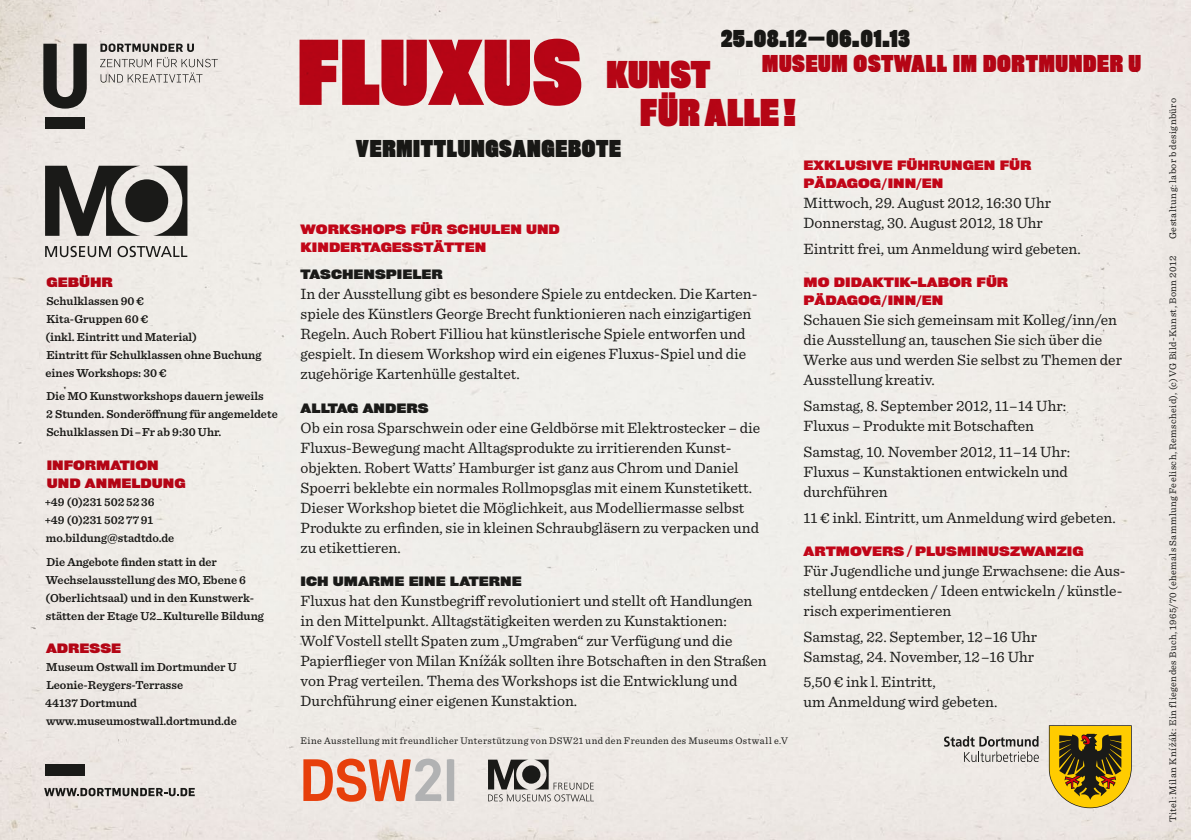
<style>
.page{position:relative;width:1191px;height:840px;background:#fff}
.page>*{position:absolute;margin:0;border:0;box-sizing:border-box;transform-origin:0 0}
.t1{font:900 condensed 81.4px "Rhode";letter-spacing:.01em;color:#c10618}
.t2{font:900 condensed 33.8px/38px "Rhode";letter-spacing:.015em;color:#c10618}
.t3{font:900 condensed 21.2px "Rhode";letter-spacing:.035em;color:#1a1a18}
.t4{font:900 condensed 21.2px "Rhode";letter-spacing:.035em;color:#c10618}
.t5{font:15.6px/20px "Sentinel";color:#1a1a18}
.t6{font:600 12px/18px "Sentinel";color:#1a1a18}
.t7{font:700 12px/18px "Rhode";color:#c10618}
.t8{font:700 12px "Rhode";color:#1a1a18}
.t9{font:10px "Sentinel";letter-spacing:.045em;color:#1a1a18}
</style>
<div class="page">
<div style="left:0;top:0;width:1191px;height:839px;background:#efece7"></div>
<svg style="left:45px;top:166px;width:142px;height:70px;background:#73716e"></svg>
<svg style="left:45px;top:246px;width:66px;height:11px"></svg>
<svg style="left:117px;top:246px;width:70px;height:11px"></svg>
<svg style="left:43px;top:44px;width:44px;height:64px;background:#676562"></svg>
<div style="left:45px;top:117px;width:40px;height:12px;background:#1a1a18"></div>
<svg style="left:100px;top:43px;width:118px;height:40px;background:#c8c4c1"></svg>
<svg style="left:44px;top:787px;width:151px;height:8px"></svg>
<div style="left:45px;top:763px;width:40px;height:12px;background:#1a1a18"></div>
<svg style="left:944px;top:735px;width:94px;height:26px;background:#bfbcb8"></svg>
<svg style="left:1048px;top:724px;width:83px;height:83px;background:#a38624"></svg>
<svg style="left:488px;top:759px;width:106px;height:42px;background:#b0aca9"></svg>
<svg style="left:303px;top:758px;width:138px;height:43px;background:#e49d86"></svg>
<svg style="left:447px;top:758px;width:7px;height:42px"></svg>
<p class="t7" style="left:47px;top:272px;width:68px">GEBÜHR</p>
<p class="t6" style="left:45px;top:291px;width:218px">Schulklassen 90 €<br>Kita-Gruppen 60 €<br>(inkl. Eintritt und Material)<br>Eintritt für Schulklassen ohne Buchung eines Workshops: 30 €</p>
<p class="t6" style="left:46px;top:386px;width:233px">Die MO Kunstworkshops dauern jeweils<br>2 Stunden. Sonderöffnung für angemeldete<br>Schulklassen Di – Fr ab 9:30 Uhr.</p>
<p class="t7" style="left:47px;top:455px;width:140px">INFORMATION<br>UND ANMELDUNG</p>
<p class="t6" style="left:45px;top:492px;width:131px">+49 (0)231 502 52 36 +49 (0)231 502 77 91 mo.bildung@stadtdo.de</p>
<p class="t6" style="left:46px;top:551px;width:220px">Die Angebote finden statt in der Wechselausstellung des MO, Ebene 6 (Oberlichtsaal) und in den Kunstwerk&shy;stätten der Etage U2_Kulturelle Bildung</p>
<p class="t7" style="left:46px;top:638px;width:77px">ADRESSE</p>
<p class="t6" style="left:45px;top:657px;width:193px">Museum Ostwall im Dortmunder U<br>Leonie-Reygers-Terrasse<br>44137 Dortmund www.museumostwall.dortmund.de</p>
<h1 class="t1" style="left:298px;top:20px;width:286px">FLUXUS</h1>
<h3 class="t3" style="left:721px;top:25px;width:190px">25.08.12—06.01.13</h3>
<h3 class="t4" style="left:762px;top:49px;width:380px">MUSEUM OSTWALL IM DORTMUNDER U</h3>
<h2 class="t2" style="left:640px;top:55px;width:157px;text-indent:-34px">KUNST<br>FÜRALLE !</h2>
<h3 class="t3" style="left:356px;top:135px;width:267px">VERMITTLUNGSANGEBOTE</h3>
<p class="t7" style="left:300px;top:220px;width:261px">WORKSHOPS FÜR SCHULEN UND<br>KINDERTAGESSTÄTTEN</p>
<p class="t8" style="left:300px;top:267px;width:144px">TASCHENSPIELER</p>
<p class="t5" style="left:300px;top:283px;width:458px">In der Ausstellung gibt es besondere Spiele zu entdecken. Die Karten&shy;spiele des Künstlers George Brecht funktionieren nach einzigartigen Regeln. Auch Robert Filliou hat künstlerische Spiele entworfen und gespielt. In diesem Workshop wird ein eigenes Fluxus-Spiel und die zugehörige Kartenhülle gestaltet.</p>
<p class="t8" style="left:300px;top:400px;width:129px">ALLTAG ANDERS</p>
<p class="t5" style="left:300px;top:416px;width:461px">Ob ein rosa Sparschwein oder eine Geldbörse mit Elektrostecker – die Fluxus-Bewegung macht Alltagsprodukte zu irritierenden Kunst&shy;objekten. Robert Watts’ Hamburger ist ganz aus Chrom und Daniel Spoerri beklebte ein normales Rollmopsglas mit einem Kunstetikett.<br>Dieser Workshop bietet die Möglichkeit, aus Modelliermasse selbst Produkte zu erfinden, sie in kleinen Schraubgläsern zu verpacken und zu etikettieren.</p>
<p class="t8" style="left:300px;top:573px;width:223px">ICH UMARME EINE LATERNE</p>
<p class="t5" style="left:300px;top:589px;width:467px">Fluxus hat den Kunstbegriff revolutioniert und stellt oft Handlungen in den Mittelpunkt. Alltagstätigkeiten werden zu Kunstaktionen:<br>Wolf Vostell stellt Spaten zum „Umgraben“ zur Verfügung und die Papierflieger von Milan Knížák sollten ihre Botschaften in den Straßen von Prag verteilen. Thema des Workshops ist die Entwicklung und Durchführung einer eigenen Kunstaktion.</p>
<p class="t9" style="left:300px;top:732px;width:489px">Eine Ausstellung mit freundlicher Unterstützung von DSW21 und den Freunden des Museums Ostwall e.V</p>
<p class="t7" style="left:803px;top:156px;width:229px">EXKLUSIVE FÜHRUNGEN FÜR<br>PÄDAGOG/INN/EN</p>
<p class="t5" style="left:803px;top:192px;width:249px">Mittwoch, 29. August 2012, 16:30 Uhr<br>Donnerstag, 30. August 2012, 18 Uhr</p>
<p class="t5" style="left:803px;top:238px;width:279px">Eintritt frei, um Anmeldung wird gebeten.</p>
<p class="t7" style="left:803px;top:273px;width:14px">MO</p>
<p class="t7" style="left:803px;top:273px;width:206px;text-indent:30px">DIDAKTIK-LABOR FÜR<br>PÄDAGOG/INN/EN</p>
<p class="t5" style="left:803px;top:309px;width:320px">Schauen Sie sich gemeinsam mit Kolleg/inn/en die Ausstellung an, tauschen Sie sich über die Werke aus und werden Sie selbst zu Themen der Ausstellung kreativ.</p>
<p class="t5" style="left:803px;top:394px;width:264px">Samstag, 8. September 2012, 11 – 14 Uhr:<br>Fluxus – Produkte mit Botschaften</p>
<p class="t5" style="left:803px;top:440px;width:268px">Samstag, 10. November 2012, 11 – 14 Uhr:<br>Fluxus – Kunstaktionen entwickeln und durchführen</p>
<p class="t5" style="left:803px;top:506px;width:313px">11 € inkl. Eintritt, um Anmeldung wird gebeten.</p>
<p class="t7" style="left:803px;top:541px;width:281px">ARTMOVERS / PLUSMINUSZWANZIG</p>
<p class="t5" style="left:803px;top:559px;width:323px">Für Jugendliche und junge Erwachsene: die Aus&shy;stellung entdecken / Ideen entwickeln / künstle&shy;risch experimentieren</p>
<p class="t5" style="left:803px;top:625px;width:235px">Samstag, 22. September, 12 – 16 Uhr<br>Samstag, 24. November, 12 – 16 Uhr</p>
<p class="t5" style="left:803px;top:670px;width:195px">5,50 € ink l. Eintritt,<br>um Anmeldung wird gebeten.</p>
<p class="t9" style="left:1165px;top:239px;width:143px;rotate:-90deg">Gestaltung: labor b designbüro</p>
<p class="t9" style="left:1165px;top:822px;width:568px;rotate:-90deg">Titel: Milan Knížák: Ein fliegendes Buch, 1965/70 (ehemals Sammlung Feelisch, Remscheid), (c) VG Bild-Kunst, Bonn 2012</p>
</div>
